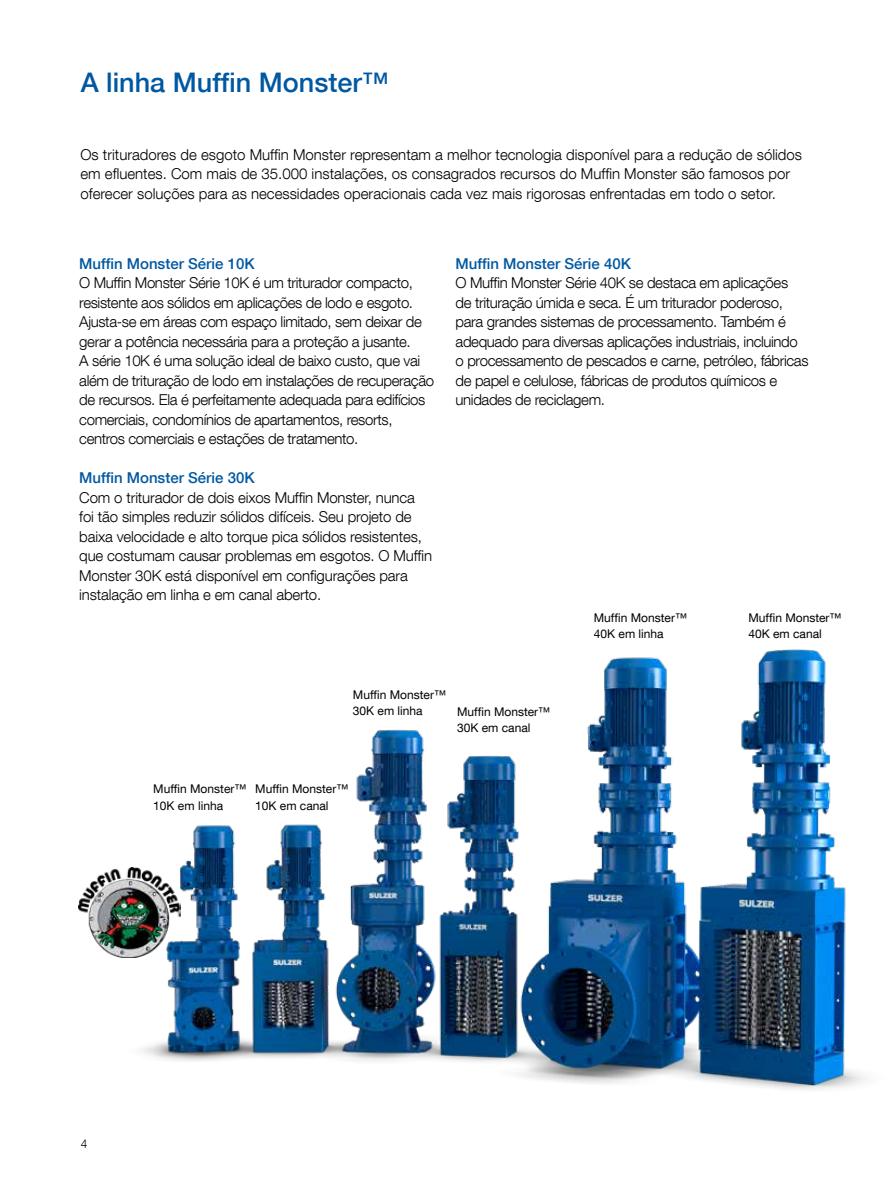
<style>
.page{position:relative;width:893px;height:1191px;background:#fff}
.page>*{position:absolute;margin:0;border:0;box-sizing:border-box;transform-origin:0 0}
.t1{font:500 27px "Helvetica Neue LT Com";color:#0058a2}
.t2{font:300 15px/19.5px "Helvetica Neue LT Com";letter-spacing:-.025em;color:#000}
.t3{font:300 15px/19.5px "Helvetica Neue LT Com";color:#000}
.t4{font:500 15px "Helvetica Neue LT Com";color:#0058a2}
.t5{font:12px/16.5px "Helvetica Neue LT Com";color:#000}
.t6{font:300 12px "Helvetica Neue LT Com";color:#000}
</style>
<div class="page">
<img style="left:118px;top:649px;width:748px;height:441px">
<img style="left:78px;top:867px;width:102px;height:90px">
<h1 class="t1" style="left:81px;top:66px;width:309px">A linha Muffin Monster™</h1>
<p class="t3" style="left:80px;top:144px;width:723px">Os trituradores de esgoto Muffin Monster representam a melhor tecnologia disponível para a redução de sólidos em efluentes. Com mais de 35.000 instalações, os consagrados recursos do Muffin Monster são famosos por oferecer soluções para as necessidades operacionais cada vez mais rigorosas enfrentadas em todo o setor.</p>
<p class="t4" style="left:79px;top:254px;width:177px">Muffin Monster Série 10K</p>
<p class="t2" style="left:79px;top:273px;width:356px">O Muffin Monster Série 10K é um triturador compacto, resistente aos sólidos em aplicações de lodo e esgoto.<br>Ajusta-se em áreas com espaço limitado, sem deixar de gerar a potência necessária para a proteção a jusante.<br>A série 10K é uma solução ideal de baixo custo, que vai além de trituração de lodo em instalações de recuperação de recursos. Ela é perfeitamente adequada para edifícios comerciais, condomínios de apartamentos, resorts, centros comerciais e estações de tratamento.</p>
<p class="t4" style="left:79px;top:469px;width:177px">Muffin Monster Série 30K</p>
<p class="t2" style="left:79px;top:487px;width:354px">Com o triturador de dois eixos Muffin Monster, nunca foi tão simples reduzir sólidos difíceis. Seu projeto de baixa velocidade e alto torque pica sólidos resistentes, que costumam causar problemas em esgotos. O Muffin Monster 30K está disponível em configurações para instalação em linha e em canal aberto.</p>
<p class="t4" style="left:456px;top:254px;width:177px">Muffin Monster Série 40K</p>
<p class="t2" style="left:456px;top:273px;width:354px">O Muffin Monster Série 40K se destaca em aplicações<br>de trituração úmida e seca. É um triturador poderoso, para grandes sistemas de processamento. Também é adequado para diversas aplicações industriais, incluindo o processamento de pescados e carne, petróleo, fábricas de papel e celulose, fábricas de produtos químicos e unidades de reciclagem.</p>
<p class="t5" style="left:594px;top:608px;width:95px">Muffin Monster™<br>40K em linha</p>
<p class="t5" style="left:748px;top:608px;width:95px">Muffin Monster™<br>40K em canal</p>
<p class="t5" style="left:353px;top:685px;width:95px">Muffin Monster™<br>30K em linha</p>
<p class="t5" style="left:457px;top:702px;width:95px">Muffin Monster™<br>30K em canal</p>
<p class="t5" style="left:153px;top:780px;width:95px">Muffin Monster™<br>10K em linha</p>
<p class="t5" style="left:255px;top:780px;width:95px">Muffin Monster™<br>10K em canal</p>
<p class="t6" style="left:81px;top:1136px;width:8px">4</p>
</div>
